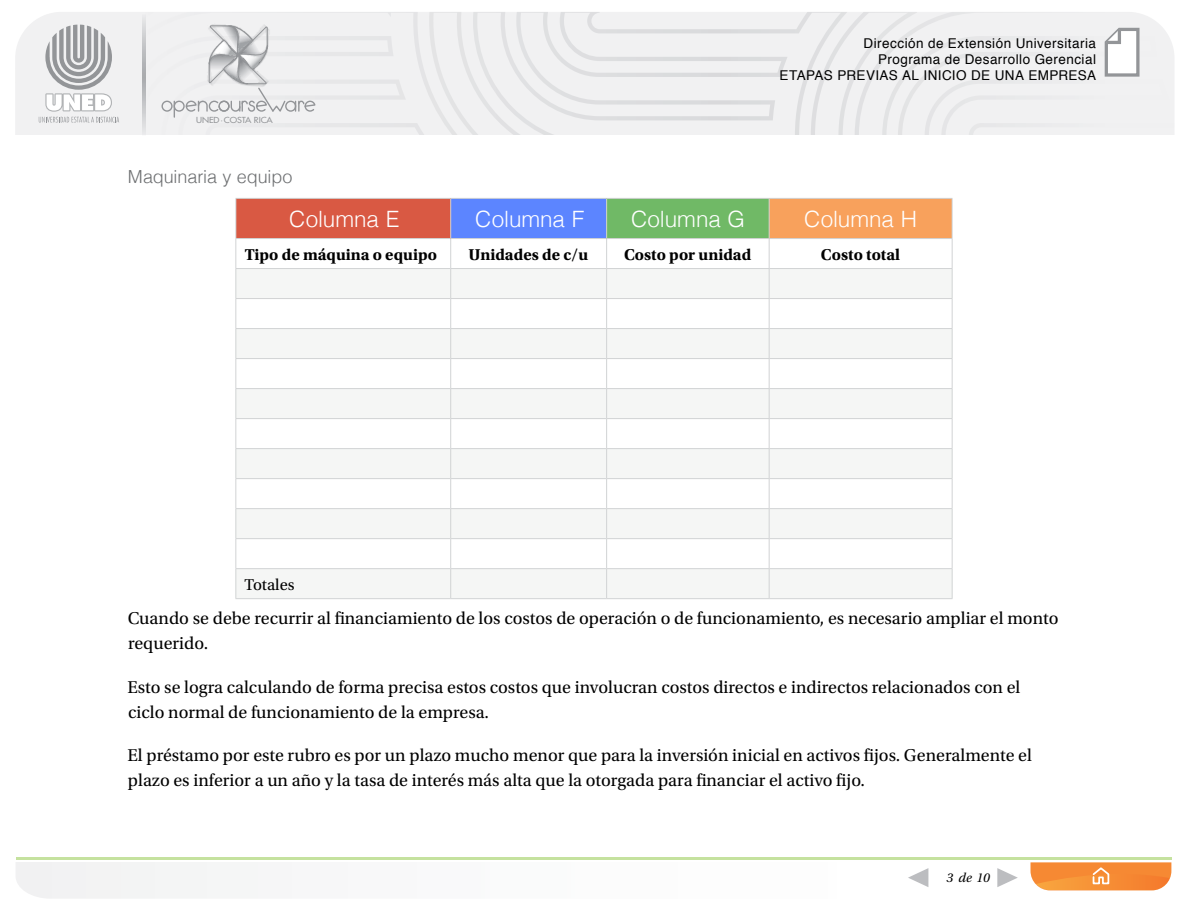
<style>
.page{position:relative;width:1188px;height:918px;background:#fff}
.page>*{position:absolute;margin:0;border:0;box-sizing:border-box;transform-origin:0 0}
.Subtítulo_3{font:300 22.5px "Helvetica";color:#fff}
.Texto_corrido{font:18px/25.2px "Utopia Std";color:#000}
.Subtitulo_4{font:300 18px "Helvetica";letter-spacing:-.005em;color:#6d6f71}
.Texto_corrido_en_tab{font:700 16.5px "Utopia Std";color:#000}
.Texto_corrido_en_tab-2{font:16.5px "Utopia Std";color:#000}
.t1{font:13.5px/16.2px "Helvetica";letter-spacing:.03em;color:#000;text-align:right}
.t2{font:italic 13.5px "Utopia Std";color:#000}
.t3{font:500 8.1px "Futura Std";letter-spacing:-.005em;color:#939598;scale:1.1 1}
</style>
<div class="page">
<svg style="left:16px;top:862px;width:1156px;height:36px"></svg>
<svg style="left:997px;top:868px;width:21px;height:19px"></svg>
<svg style="left:908px;top:868px;width:20px;height:19px"></svg>
<svg style="left:535px;top:12px;width:276px;height:123px"></svg>
<svg style="left:154px;top:12px;width:275px;height:123px"></svg>
<svg style="left:429px;top:12px;width:106px;height:123px"></svg>
<svg style="left:1031px;top:862px;width:140px;height:28px"></svg>
<svg style="left:811px;top:12px;width:363px;height:123px"></svg>
<svg style="left:15px;top:12px;width:139px;height:123px"></svg>
<hr style="left:16px;top:857px;width:1155px;height:3px;background:#8cc63f">
<div style="left:155px;top:12px;width:167px;height:123px;background:#f1f1f2"></div>
<div style="left:174px;top:101px;width:11px;height:11px;border:1px solid #939598;border-radius:50%"></div>
<svg style="left:174px;top:101px;width:1px;height:16px"></svg>
<div style="left:162px;top:101px;width:11px;height:11px;border:1px solid #939598;border-radius:50%"></div>
<div style="left:285px;top:101px;width:11px;height:11px;border:1px solid #939598;border-radius:50%"></div>
<svg style="left:295px;top:100px;width:21px;height:12px"></svg>
<svg style="left:185px;top:25px;width:102px;height:89px"></svg>
<svg style="left:142px;top:12px;width:3px;height:123px"></svg>
<div style="left:236px;top:198px;width:215px;height:41px;background:#d95943"></div>
<div style="left:451px;top:198px;width:156px;height:41px;background:#5c85ff"></div>
<div style="left:607px;top:198px;width:162px;height:41px;background:#70b966"></div>
<div style="left:769px;top:198px;width:183px;height:41px;background:#f8a15c"></div>
<svg style="left:236px;top:269px;width:716px;height:329px;fill:#f5f6f5"></svg>
<hr style="left:235px;top:268px;width:216px;height:1px;background:#d1d3d4">
<hr style="left:451px;top:268px;width:156px;height:1px;background:#d1d3d4">
<hr style="left:607px;top:268px;width:162px;height:1px;background:#d1d3d4">
<hr style="left:769px;top:268px;width:184px;height:1px;background:#d1d3d4">
<hr style="left:235px;top:298px;width:216px;height:1px;background:#d1d3d4">
<hr style="left:451px;top:298px;width:156px;height:1px;background:#d1d3d4">
<hr style="left:607px;top:298px;width:162px;height:1px;background:#d1d3d4">
<hr style="left:769px;top:298px;width:184px;height:1px;background:#d1d3d4">
<hr style="left:235px;top:328px;width:216px;height:1px;background:#d1d3d4">
<hr style="left:451px;top:328px;width:156px;height:1px;background:#d1d3d4">
<hr style="left:607px;top:328px;width:162px;height:1px;background:#d1d3d4">
<hr style="left:769px;top:328px;width:184px;height:1px;background:#d1d3d4">
<hr style="left:235px;top:358px;width:216px;height:1px;background:#d1d3d4">
<hr style="left:451px;top:358px;width:156px;height:1px;background:#d1d3d4">
<hr style="left:607px;top:358px;width:162px;height:1px;background:#d1d3d4">
<hr style="left:769px;top:358px;width:184px;height:1px;background:#d1d3d4">
<hr style="left:235px;top:388px;width:216px;height:1px;background:#d1d3d4">
<hr style="left:451px;top:388px;width:156px;height:1px;background:#d1d3d4">
<hr style="left:607px;top:388px;width:162px;height:1px;background:#d1d3d4">
<hr style="left:769px;top:388px;width:184px;height:1px;background:#d1d3d4">
<hr style="left:235px;top:418px;width:216px;height:1px;background:#d1d3d4">
<hr style="left:451px;top:418px;width:156px;height:1px;background:#d1d3d4">
<hr style="left:607px;top:418px;width:162px;height:1px;background:#d1d3d4">
<hr style="left:769px;top:418px;width:184px;height:1px;background:#d1d3d4">
<hr style="left:235px;top:448px;width:216px;height:1px;background:#d1d3d4">
<hr style="left:451px;top:448px;width:156px;height:1px;background:#d1d3d4">
<hr style="left:607px;top:448px;width:162px;height:1px;background:#d1d3d4">
<hr style="left:769px;top:448px;width:184px;height:1px;background:#d1d3d4">
<hr style="left:235px;top:478px;width:216px;height:1px;background:#d1d3d4">
<hr style="left:451px;top:478px;width:156px;height:1px;background:#d1d3d4">
<hr style="left:607px;top:478px;width:162px;height:1px;background:#d1d3d4">
<hr style="left:769px;top:478px;width:184px;height:1px;background:#d1d3d4">
<hr style="left:235px;top:508px;width:216px;height:1px;background:#d1d3d4">
<hr style="left:451px;top:508px;width:156px;height:1px;background:#d1d3d4">
<hr style="left:607px;top:508px;width:162px;height:1px;background:#d1d3d4">
<hr style="left:769px;top:508px;width:184px;height:1px;background:#d1d3d4">
<hr style="left:235px;top:538px;width:216px;height:1px;background:#d1d3d4">
<hr style="left:451px;top:538px;width:156px;height:1px;background:#d1d3d4">
<hr style="left:607px;top:538px;width:162px;height:1px;background:#d1d3d4">
<hr style="left:769px;top:538px;width:184px;height:1px;background:#d1d3d4">
<hr style="left:235px;top:568px;width:216px;height:1px;background:#d1d3d4">
<hr style="left:451px;top:568px;width:156px;height:1px;background:#d1d3d4">
<svg style="left:450px;top:239px;width:1px;height:359px"></svg>
<hr style="left:607px;top:568px;width:162px;height:1px;background:#d1d3d4">
<svg style="left:606px;top:239px;width:1px;height:359px"></svg>
<hr style="left:769px;top:568px;width:184px;height:1px;background:#d1d3d4">
<svg style="left:769px;top:239px;width:1px;height:359px"></svg>
<svg style="left:235px;top:239px;width:1px;height:359px"></svg>
<svg style="left:952px;top:239px;width:1px;height:359px"></svg>
<hr style="left:235px;top:598px;width:216px;height:1px;background:#d1d3d4">
<hr style="left:451px;top:598px;width:156px;height:1px;background:#d1d3d4">
<hr style="left:607px;top:598px;width:162px;height:1px;background:#d1d3d4">
<hr style="left:769px;top:598px;width:184px;height:1px;background:#d1d3d4">
<hr style="left:769px;top:199px;width:1px;height:39px;background:#d1d3d4">
<hr style="left:606px;top:199px;width:1px;height:39px;background:#d1d3d4">
<hr style="left:450px;top:199px;width:1px;height:39px;background:#d1d3d4">
<hr style="left:235px;top:198px;width:216px;height:1px;background:#d1d3d4">
<hr style="left:235px;top:199px;width:1px;height:39px;background:#d1d3d4">
<hr style="left:451px;top:198px;width:156px;height:1px;background:#d1d3d4">
<hr style="left:607px;top:198px;width:162px;height:1px;background:#d1d3d4">
<hr style="left:769px;top:198px;width:184px;height:1px;background:#d1d3d4">
<hr style="left:952px;top:199px;width:1px;height:39px;background:#d1d3d4">
<hr style="left:235px;top:238px;width:216px;height:1px;background:#d1d3d4">
<hr style="left:451px;top:238px;width:156px;height:1px;background:#d1d3d4">
<hr style="left:607px;top:238px;width:162px;height:1px;background:#d1d3d4">
<hr style="left:769px;top:238px;width:184px;height:1px;background:#d1d3d4">
<p class="t3" style="left:196px;top:115px;width:71px">UNED·COSTA RICA</p>
<p class="t1" style="left:780px;top:36px;width:318px">Dirección de Extensión Universitaria<br>Programa de Desarrollo Gerencial<br>ETAPAS PREVIAS AL INICIO DE UNA EMPRESA</p>
<p class="Subtitulo_4" style="left:128px;top:165px;width:166px">Maquinaria y equipo</p>
<p class="Subtítulo_3" style="left:289px;top:205px;width:112px">Columna E</p>
<p class="Subtítulo_3" style="left:475px;top:205px;width:111px">Columna F</p>
<p class="Subtítulo_3" style="left:631px;top:205px;width:116px">Columna G</p>
<p class="Subtítulo_3" style="left:804px;top:205px;width:114px">Columna H</p>
<p class="Texto_corrido_en_tab" style="left:245px;top:245px;width:194px">Tipo de máquina o equipo</p>
<p class="Texto_corrido_en_tab" style="left:469px;top:245px;width:121px">Unidades de c/u</p>
<p class="Texto_corrido_en_tab" style="left:624px;top:245px;width:129px">Costo por unidad</p>
<p class="Texto_corrido_en_tab" style="left:821px;top:245px;width:81px">Costo total</p>
<p class="Texto_corrido_en_tab-2" style="left:245px;top:575px;width:52px">Totales</p>
<p class="Texto_corrido" style="left:128px;top:606px;width:932px">Cuando se debe recurrir al financiamiento de los costos de operación o de funcionamiento, es necesario ampliar el monto requerido.</p>
<p class="Texto_corrido" style="left:128px;top:675px;width:894px">Esto se logra calculando de forma precisa estos costos que involucran costos directos e indirectos relacionados con el ciclo normal de funcionamiento de la empresa.</p>
<p class="Texto_corrido" style="left:128px;top:743px;width:906px">El préstamo por este rubro es por un plazo mucho menor que para la inversión inicial en activos fijos. Generalmente el plazo es inferior a un año y la tasa de interés más alta que la otorgada para financiar el activo fijo.</p>
<p class="t2" style="left:947px;top:871px;width:45px">3 de 10</p>
</div>
